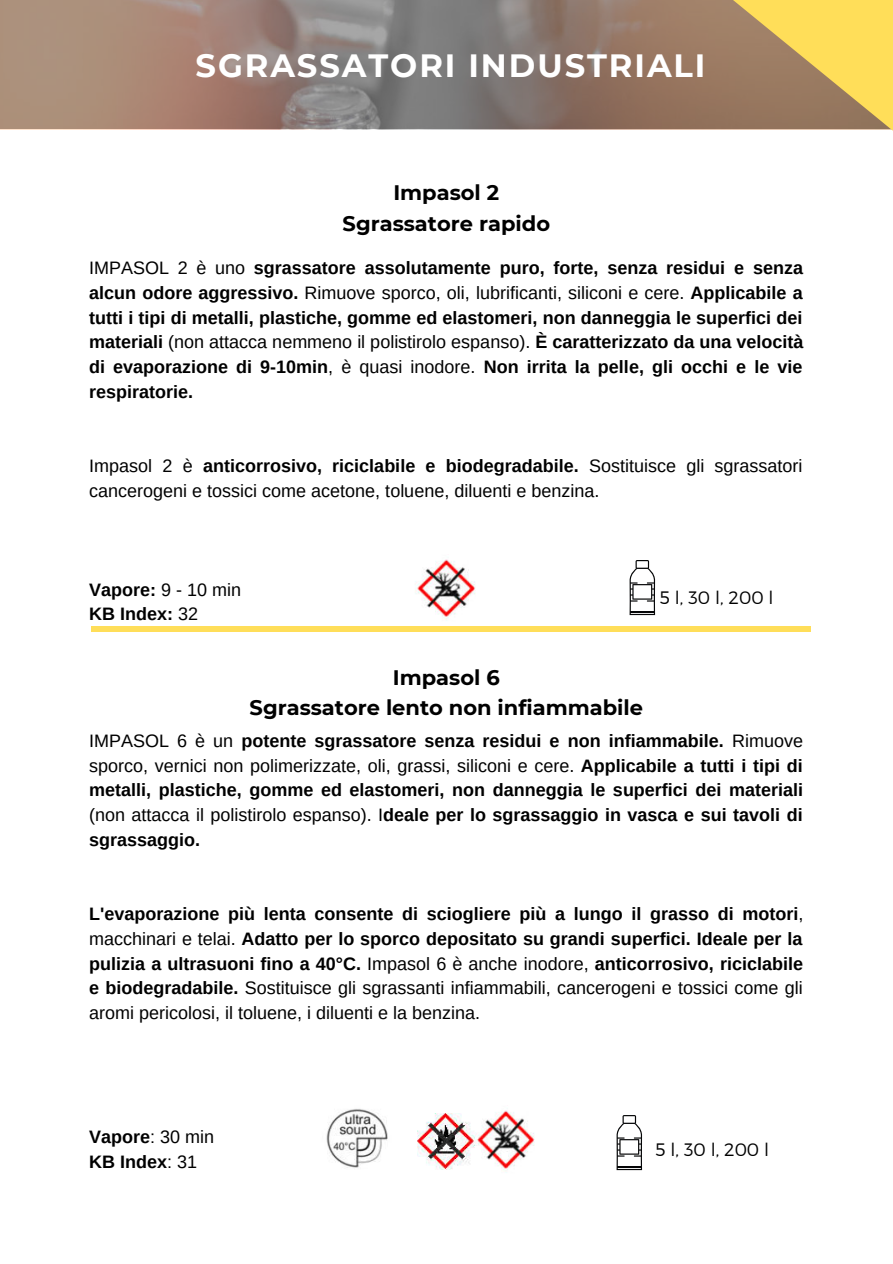
<style>
.page{position:relative;width:893px;height:1264px;background:#fff}
.page>*{position:absolute;margin:0;border:0;box-sizing:border-box;transform-origin:0 0}
.t1{font:700 32.1px "Montserrat";letter-spacing:.06em;color:#fff}
.t2{font:700 21px/30.3px "Montserrat";color:#000;text-align:center}
.t3{font:700 18px/24.8px "Arimo";color:#000;text-align:justify}
.t4{font:18px/24.8px "Arimo";color:#000}
.t5{font:300 18px "Montserrat";color:#000}
.s1{font-weight:400}
.s2{font-weight:700}
</style>
<div class="page">
<hr style="left:91px;top:627px;width:720px;height:4px;background:#ffde59">
<svg style="left:629px;top:560px;width:26px;height:55px"></svg>
<svg style="left:616px;top:1115px;width:26px;height:55px"></svg>
<img style="left:0;top:0;width:664px;height:129px">
<svg style="left:664px;top:0;width:228px;height:130px;background:#bd9d5f"></svg>
<img style="left:326px;top:1109px;width:62px;height:59px">
<img style="left:474px;top:1110px;width:61px;height:63px">
<img style="left:415px;top:559px;width:61px;height:62px">
<img style="left:418px;top:1113px;width:56px;height:56px">
<h1 class="t1" style="left:195px;top:42px;width:511px">SGRASSATORI INDUSTRIALI</h1>
<p class="t2" style="left:342px;top:177px;width:209px">Impasol 2<br>Sgrassatore rapido</p>
<p class="t3" style="left:89px;top:256px;width:715px"><span class="s1">IMPASOL 2 è uno</span> sgrassatore assolutamente puro, forte, senza residui e senza alcun odore aggressivo. <span class="s1">Rimuove sporco, oli, lubrificanti, siliconi e cere.</span> Applicabile a tutti i tipi di metalli, plastiche, gomme ed elastomeri, non danneggia le superfici dei materiali <span class="s1">(non attacca nemmeno il polistirolo espanso).</span> È caratterizzato da una velocità di evaporazione di 9-10min<span class="s1">, è quasi inodore.</span> Non irrita la pelle, gli occhi e le vie respiratorie.</p>
<p class="t4" style="left:89px;top:453px;width:714px">Impasol 2 è <span class="s2">anticorrosivo, riciclabile e biodegradabile.</span> Sostituisce gli sgrassatori cancerogeni e tossici come acetone, toluene, diluenti e benzina.</p>
<p class="t3" style="left:89px;top:577px;width:153px">Vapore: <span class="s1">9 - 10 min<br></span>KB Index: <span class="s1">32</span></p>
<p class="t5" style="left:659px;top:586px;width:115px">5 l, 30 l, 200 l</p>
<p class="t2" style="left:249px;top:661px;width:395px">Impasol 6<br>Sgrassatore lento non infiammabile</p>
<p class="t3" style="left:89px;top:728px;width:715px"><span class="s1">IMPASOL 6 è un</span> potente sgrassatore senza residui e non infiammabile. <span class="s1">Rimuove sporco, vernici non polimerizzate, oli, grassi, siliconi e cere.</span> Applicabile a tutti i tipi di metalli, plastiche, gomme ed elastomeri, non danneggia le superfici dei materiali <span class="s1">(non attacca il polistirolo espanso). I</span>deale per lo sgrassaggio in vasca e sui tavoli di sgrassaggio.</p>
<p class="t3" style="left:89px;top:901px;width:715px">L'evaporazione più lenta consente di sciogliere più a lungo il grasso di motori<span class="s1">, macchinari e telai.</span> Adatto per lo sporco depositato su grandi superfici. Ideale per la pulizia a ultrasuoni fino a 40°C. <span class="s1">Impasol 6 è anche inodore,</span> anticorrosivo, riciclabile e biodegradabile. <span class="s1">Sostituisce gli sgrassanti infiammabili, cancerogeni e tossici come gli aromi pericolosi, il toluene, i diluenti e la benzina.</span></p>
<p class="t3" style="left:89px;top:1124px;width:126px">Vapore<span class="s1">: 30 min<br></span>KB Index<span class="s1">: 31</span></p>
<p class="t5" style="left:655px;top:1138px;width:115px">5 l, 30 l, 200 l</p>
</div>
